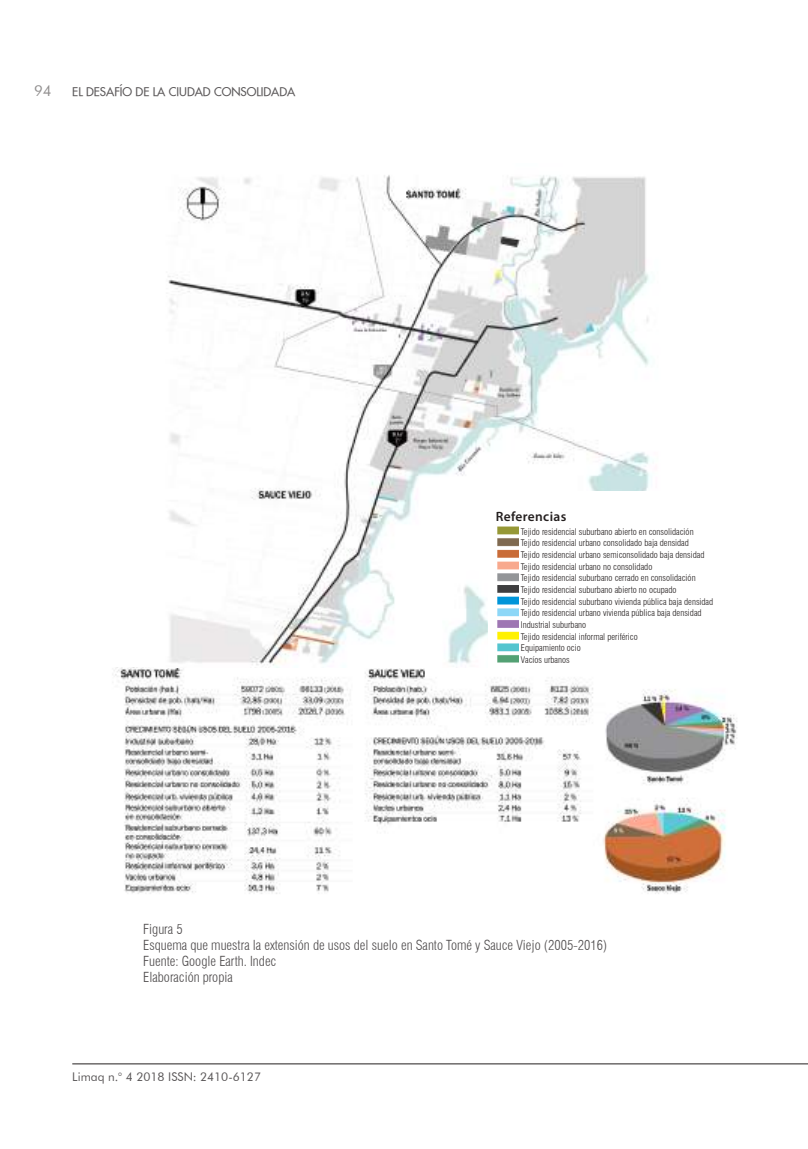
<style>
.page{position:relative;width:808px;height:1149px;background:#fff}
.page>*{position:absolute;margin:0;border:0;box-sizing:border-box;transform-origin:0 0}
.t1{font:15px "Futura BT";color:#241f1f}
.t2{font:300 condensed 13.5px/15.9px "Swiss 721 BT";color:#4e4b4c}
.t3{font:600 13.5px "Myriad Pro";letter-spacing:.025em;color:#241f1f}
.t4{font:12px "Fusi Normal";color:#5a5758}
.t5{font:12px "Futura BT";color:#5a5758}
.t6{font:300 condensed 9px/11.7px "Swiss 721 BT";color:#241f1f}
</style>
<div class="page">
<hr style="left:72px;top:1063px;width:736px;height:1px;background:#241f1f">
<img style="left:112px;top:667px;width:625px;height:227px">
<img style="left:168px;top:175px;width:482px;height:492px">
<div style="left:497px;top:491px;width:233px;height:176px;background:#fff"></div>
<img style="left:489px;top:524px;width:29px;height:149px">
<h1 class="t1" style="left:34px;top:81px;width:19px">94</h1>
<h3 class="t4" style="left:72px;top:84px;width:225px">EL DESAFÍO DE LA CIUDAD CONSOLIDADA</h3>
<h2 class="t3" style="left:496px;top:507px;width:72px">Referencias</h2>
<p class="t6" style="left:521px;top:525px;width:194px">Tejido residencial suburbano abierto en consolidación Tejido residencial urbano consolidado baja densidad<br>Tejido residencial urbano semiconsolidado baja densidad Tejido residencial urbano no consolidado<br>Tejido residencial suburbano cerrado en consolidación Tejido residencial suburbano abierto no ocupado<br>Tejido residencial suburbano vivienda pública baja densidad Tejido residencial urbano vivienda pública baja densidad Industrial suburbano<br>Tejido residencial informal periférico<br>Equipamiento ocio<br>Vacíos urbanos</p>
<h2 class="t2" style="left:143px;top:921px;width:466px">Figura 5<br>Esquema que muestra la extensión de usos del suelo en Santo Tomé y Sauce Viejo (2005-2016)<br>Fuente: Google Earth. Indec<br>Elaboración propia</h2>
<h3 class="t5" style="left:72px;top:1069px;width:190px">Limaq n.° 4 2018 ISSN: 2410-6127</h3>
</div>
